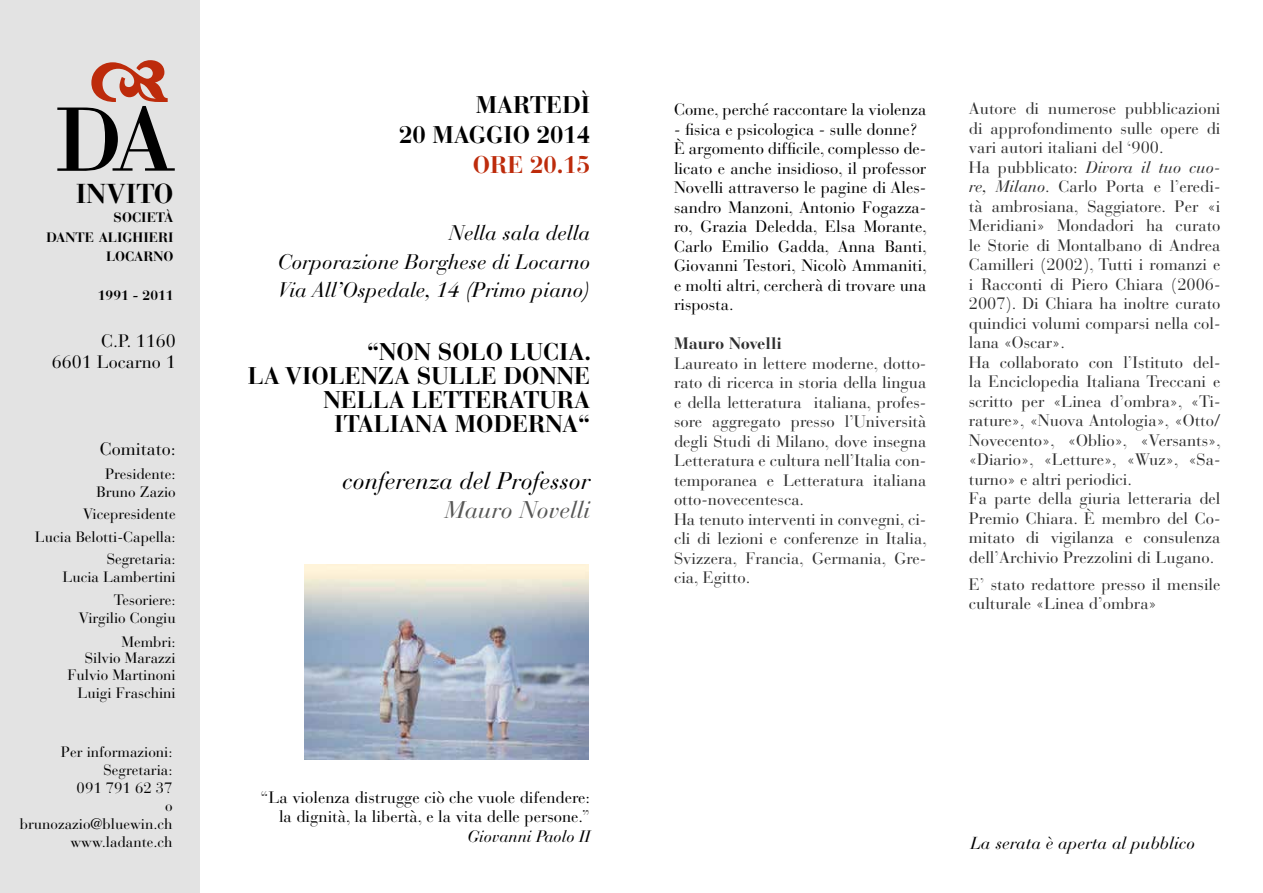
<style>
.page{position:relative;width:1263px;height:893px;background:#fff}
.page>*{position:absolute;margin:0;border:0;box-sizing:border-box;transform-origin:0 0}
.t1{font:700 27.15px "Bauer Bodoni Std";color:#000}
.t2{font:700 24px/24px "Bauer Bodoni Std";color:#000;text-align:right}
.t3{font:italic 24px "Bauer Bodoni Std";color:#000}
.t4{font:italic 24px "Bauer Bodoni Std";color:#575756}
.t5{font:700 24px "Bauer Bodoni Std";color:#bd2b0b}
.t6{font:italic 21px/28.5px "Bauer Bodoni Std";color:#000;text-align:justify}
.t7{font:18px/21.6px "Bauer Bodoni Std";color:#000;text-align:right}
.t8{font:italic 17.25px "Bauer Bodoni Std";color:#000}
.t9{font:16.5px/19.5px "Bauer Bodoni Std";color:#2f2f2f}
.t10{font:16.5px/19.5px "Bauer Bodoni Std";color:#000;text-align:right}
.t11{font:italic 16.5px "Bauer Bodoni Std";color:#000}
.t12{font:700 16.5px "Bauer Bodoni Std";color:#2f2f2f}
.t13{font:15px/18px "Bauer Bodoni Std";color:#000;text-align:right}
.t14{font:700 13.65px "Bauer Bodoni Std";color:#000}
.s1{font-style:italic}
</style>
<div class="page">
<div style="left:0;top:0;width:200px;height:893px;background:#e3e3e3"></div>
<svg style="left:57px;top:60px;width:118px;height:111px"></svg>
<img style="left:305px;top:565px;width:284px;height:195px">
<h1 class="t1" style="left:76px;top:177px;width:99px">INVITO</h1>
<p class="t14" style="left:114px;top:209px;width:61px">SOCIETÀ</p>
<p class="t14" style="left:46px;top:229px;width:129px">DANTE ALIGHIERI</p>
<p class="t14" style="left:106px;top:248px;width:59px">LOCARNO</p>
<p class="t14" style="left:98px;top:287px;width:77px">1991 - 2011</p>
<p class="t7" style="left:52px;top:330px;width:126px">C.P. 1160<br>6601 Locarno 1</p>
<p class="t7" style="left:100px;top:438px;width:78px">Comitato:</p>
<p class="t13" style="left:97px;top:465px;width:81px;text-align:center">Presidente:<br>Bruno Zazio</p>
<p class="t13" style="left:35px;top:503px;width:142px;line-height:22.5px">Vicepresidente<br>Lucia Belotti-Capella:<br>Segretaria:</p>
<p class="t13" style="left:62px;top:566px;width:115px;line-height:22.5px">Lucia Lambertini<br>Tesoriere:</p>
<p class="t13" style="left:79px;top:606px;width:99px;line-height:24px">Virgilio Congiu<br>Membri:</p>
<p class="t13" style="left:67px;top:650px;width:110px;line-height:16.5px">Silvio Marazzi<br>Fulvio Martinoni</p>
<p class="t13" style="left:77px;top:684px;width:100px">Luigi Fraschini</p>
<p class="t13" style="left:20px;top:743px;width:154px">Per informazioni:<br>Segretaria:<br>091 791 62 37<br>o brunozazio@bluewin.ch www.ladante.ch</p>
<h2 class="t2" style="left:399px;top:89px;width:193px;line-height:30px">MARTEDÌ<br>20 MAGGIO 2014</h2>
<h2 class="t5" style="left:473px;top:150px;width:119px">ORE 20.15</h2>
<p class="t6" style="left:278px;top:219px;width:314px;text-indent:171px">Nella sala della Corporazione Borghese di Locarno Via All’Ospedale, 14 (Primo piano)</p>
<h2 class="t2" style="left:248px;top:340px;width:345px">“NON SOLO LUCIA.<br>LA VIOLENZA SULLE DONNE<br>NELLA LETTERATURA<br>ITALIANA MODERNA“</h2>
<h2 class="t3" style="left:342px;top:466px;width:250px">conferenza del Professor</h2>
<h2 class="t4" style="left:445px;top:495px;width:147px">Mauro Novelli</h2>
<p class="t10" style="left:260px;top:787px;width:331px">“La violenza distrugge ciò che vuole difendere: la dignità, la libertà, e la vita delle persone.”</p>
<p class="t11" style="left:467px;top:826px;width:124px">Giovanni Paolo II</p>
<p class="t10" style="left:674px;top:100px;width:254px">Come, perché raccontare la violenza</p>
<p class="t10" style="left:674px;top:120px;width:254px;text-align:left">- fisica e psicologica - sulle donne?<br>È argomento difficile, complesso de&shy;licato e anche insidioso, il professor Novelli attraverso le pagine di Ales&shy;sandro Manzoni, Antonio Fogazza&shy;ro, Grazia Deledda, Elsa Morante, Carlo Emilio Gadda, Anna Banti, Giovanni Testori, Nicolò Ammaniti, e molti altri, cercherà di trovare una risposta.</p>
<p class="t12" style="left:674px;top:334px;width:110px">MAURO NOVELLI</p>
<p class="t9" style="left:674px;top:354px;width:254px">Laureato in lettere moderne, dotto&shy;rato di ricerca in storia della lingua e della letteratura italiana, profes&shy;sore aggregato presso l’Università degli Studi di Milano, dove insegna Letteratura e cultura nell’Italia con&shy;temporanea e Letteratura italiana otto-novecentesca.<br>Ha tenuto interventi in convegni, ci&shy;cli di lezioni e conferenze in Italia, Svizzera, Francia, Germania, Gre&shy;cia, Egitto.</p>
<p class="t9" style="left:969px;top:99px;width:254px">Autore di numerose pubblicazioni di approfondimento sulle opere di vari autori italiani del ‘900.<br>Ha pubblicato: <span class="s1">Divora il tuo cuo&shy;re, Milano</span>. Carlo Porta e l’eredi&shy;tà ambrosiana, Saggiatore. Per «i Meridiani» Mondadori ha curato le Storie di Montalbano di Andrea Camilleri (2002), Tutti i romanzi e i Racconti di Piero Chiara (2006- 2007). Di Chiara ha inoltre curato quindici volumi comparsi nella col&shy;lana «Oscar».<br>Ha collaborato con l’Istituto del&shy;la Enciclopedia Italiana Treccani e scritto per «Linea d’ombra», «Ti&shy;rature», «Nuova Antologia», «Otto/ Novecento», «Oblio», «Versants», «Diario», «Letture», «Wuz», «Sa&shy;turno» e altri periodici.<br>Fa parte della giuria letteraria del Premio Chiara. È membro del Co&shy;mitato di vigilanza e consulenza dell’Archivio Prezzolini di Lugano.</p>
<p class="t9" style="left:969px;top:575px;width:253px">E’ stato redattore presso il mensile culturale «Linea d’ombra»</p>
<p class="t8" style="left:970px;top:833px;width:226px">La serata è aperta al pubblico</p>
</div>
